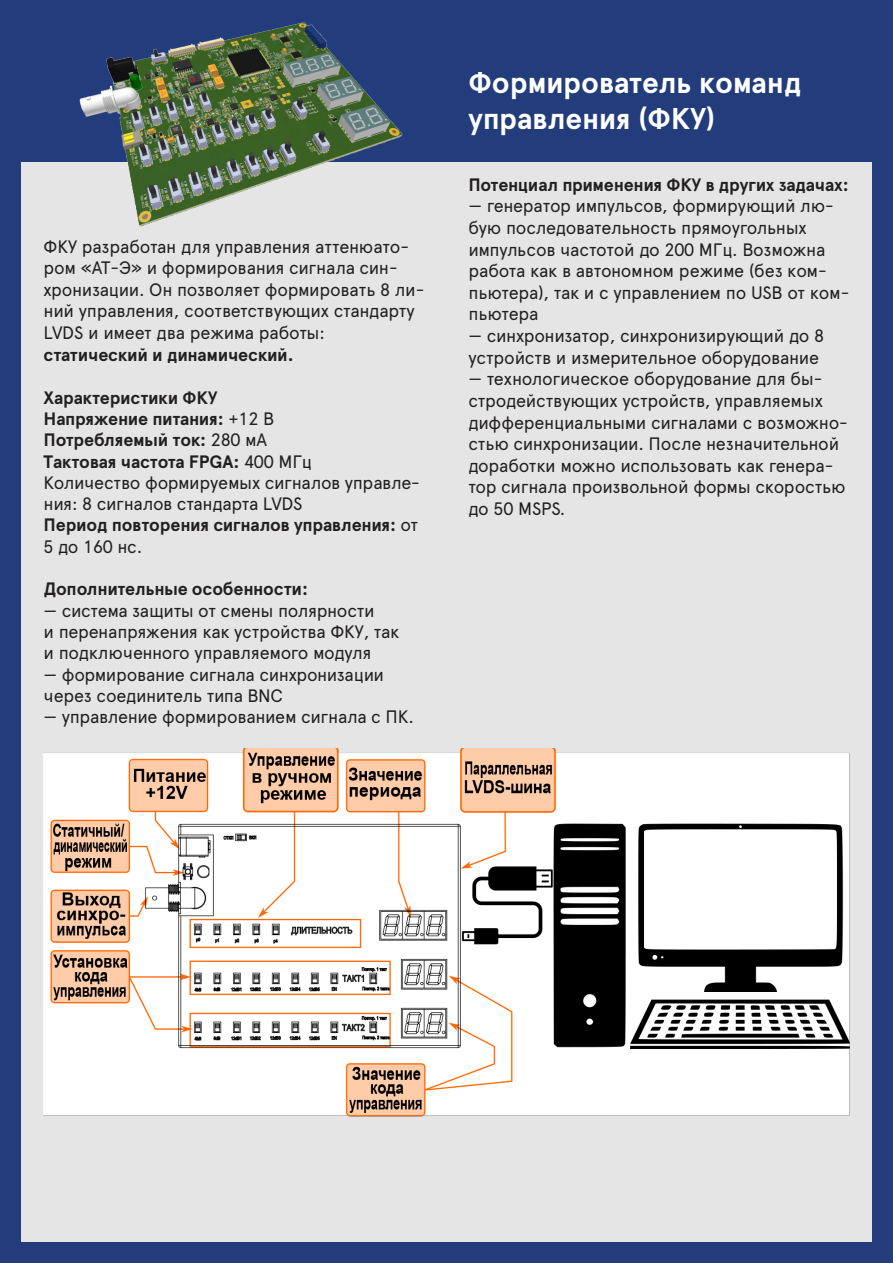
<style>
.page{position:relative;width:893px;height:1263px;background:#233c7b}
.page>*{position:absolute;margin:0;border:0;box-sizing:border-box;transform-origin:0 0}
.t1{font:700 30px/36px "Apercu Pro";letter-spacing:-.01em;color:#fff}
.t2{font:18px/21.6px "Apercu Pro";letter-spacing:-.02em;color:#231f20}
.t3{font:700 18px/21.3px "Apercu Pro";letter-spacing:-.015em;color:#231f20}
.s1{font-weight:400}
</style>
<div class="page">
<div style="left:21px;top:163px;width:851px;height:1079px;background:#e5e5e5"></div>
<img style="left:65px;top:22px;width:352px;height:205px">
<img style="left:44px;top:748px;width:806px;height:368px">
<p class="t2" style="left:44px;top:234px;width:382px">ФКУ разработан для управления аттенюато&shy;ром «АТ-Э» и формирования сигнала син&shy;хронизации. Он позволяет формировать 8 ли&shy;ний управления, соответствующих стандарту LVDS и имеет два режима работы:</p>
<p class="t3" style="left:44px;top:343px;width:252px">статический и динамический.</p>
<p class="t3" style="left:44px;top:386px;width:175px">Характеристики ФКУ</p>
<p class="t3" style="left:44px;top:407px;width:232px">Напряжение питания: <span class="s1">+12 В</span></p>
<p class="t3" style="left:44px;top:429px;width:225px">Потребляемый ток: <span class="s1">280 мА</span></p>
<p class="t3" style="left:44px;top:450px;width:270px">Тактовая частота FPGA: <span class="s1">400 МГц</span></p>
<p class="t2" style="left:44px;top:471px;width:378px">Количество формируемых сигналов управле&shy;ния: 8 сигналов стандарта LVDS</p>
<p class="t3" style="left:44px;top:514px;width:376px">Период повторения сигналов управления: <span class="s1">от<br>5 до 160 нс.</span></p>
<p class="t3" style="left:44px;top:578px;width:266px">Дополнительные особенности:</p>
<p class="t2" style="left:44px;top:598px;width:333px">— система защиты от смены полярности</p>
<p class="t2" style="left:44px;top:620px;width:357px">и перенапряжения как устройства ФКУ, так</p>
<p class="t2" style="left:44px;top:641px;width:329px">и подключенного управляемого модуля</p>
<p class="t2" style="left:44px;top:662px;width:342px">— формирование сигнала синхронизации</p>
<p class="t2" style="left:44px;top:683px;width:241px">через соединитель типа BNC</p>
<p class="t2" style="left:44px;top:705px;width:372px">— управление формированием сигнала с ПК.</p>
<p class="t1" style="left:468px;top:64px;width:335px">Формирователь команд управления (ФКУ)</p>
<p class="t3" style="left:468px;top:173px;width:382px">Потенциал применения ФКУ в других задачах:</p>
<p class="t2" style="left:468px;top:194px;width:383px">— генератор импульсов, формирующий лю&shy;бую последовательность прямоугольных импульсов частотой до 200 МГц. Возможна работа как в автономном режиме (без ком&shy;пьютера), так и с управлением по USB от ком&shy;пьютера</p>
<p class="t2" style="left:468px;top:324px;width:357px">— синхронизатор, синхронизирующий до 8 устройств и измерительное оборудование</p>
<p class="t2" style="left:468px;top:367px;width:381px">— технологическое оборудование для бы&shy;стродействующих устройств, управляемых дифференциальными сигналами с возможно&shy;стью синхронизации. После незначительной доработки можно использовать как генера&shy;тор сигнала произвольной формы скоростью до 50 MSPS.</p>
</div>
